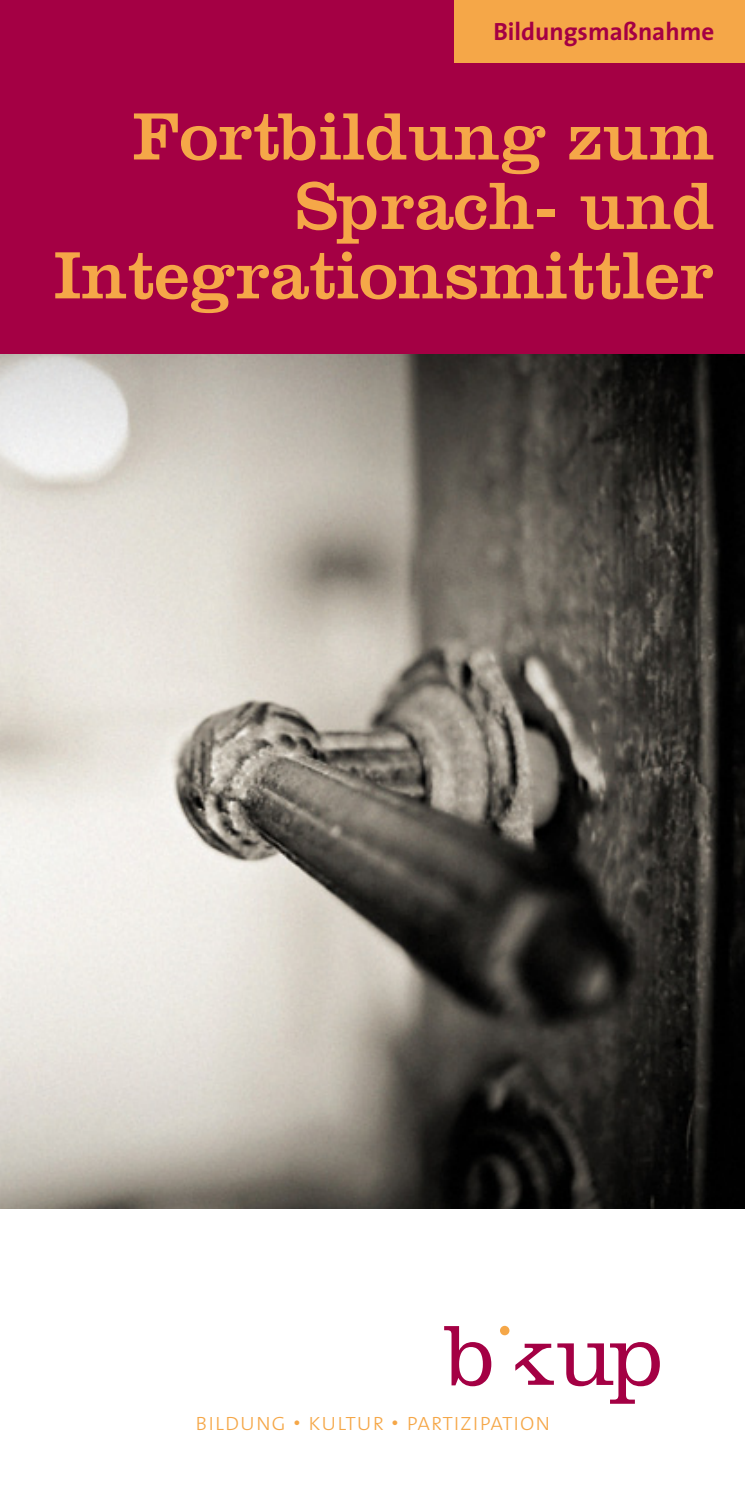
<style>
.page{position:relative;width:745px;height:1489px;background:#fff}
.page>*{position:absolute;margin:0;border:0;box-sizing:border-box;transform-origin:0 0}
.t1{font:69.5px/69.5px "Clarendon LT";color:#f5a748;text-align:right}
.t2{font:25px "The Sans Extra Light Caps";color:#f5a748}
.t3{font:700 25px "The Sans";color:#a40044}
</style>
<div class="page">
<div style="left:0;top:0;width:744px;height:643px;background:#a40044"></div>
<svg style="left:444px;top:1326px;width:47px;height:60px"></svg>
<svg style="left:499px;top:1325px;width:10px;height:10px"></svg>
<svg style="left:515px;top:1342px;width:144px;height:61px"></svg>
<div style="left:454px;top:0;width:290px;height:62px;background:#f5a748"></div>
<img style="left:0;top:354px;width:744px;height:854px">
<p class="t3" style="left:493px;top:11px;width:222px">Bildungsmaßnahme</p>
<p class="t1" style="left:54px;top:101px;width:661px">Fortbildung zum<br>Sprach- und<br>Integrationsmittler</p>
<p class="t2" style="left:195px;top:1400px;width:357px">bildung • kultur • partizipation</p>
</div>
